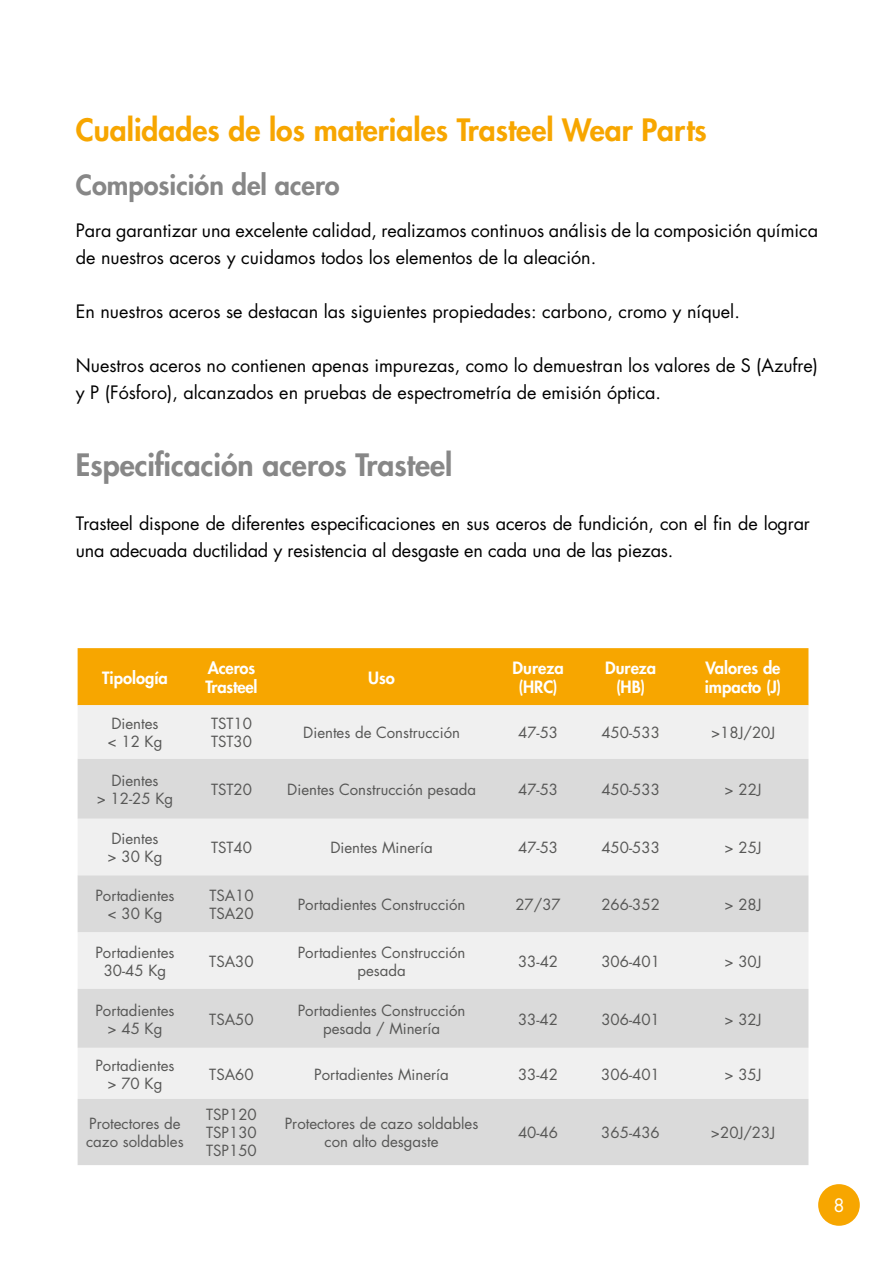
<style>
.page{position:relative;width:893px;height:1263px;background:#fff}
.page>*{position:absolute;margin:0;border:0;box-sizing:border-box;transform-origin:0 0}
.t1{font:800 30px "Futura Std";color:#f7a600}
.t2{font:800 30px "Futura Std";color:#878787}
.t3{font:800 27px "Futura Std";color:#878787}
.t4{font:18px/27px "Futura Std";color:#000}
.t5{font:18px "Futura Std";color:#fff}
.t6{font:800 16.5px/19.5px "Futura Std";color:#fff}
.t7{font:15px/18px "Futura Std";color:#575756;text-align:center}
</style>
<div class="page">
<div style="left:818px;top:1184px;width:42px;height:42px;background:#f7a600;border-radius:50%"></div>
<div style="left:78px;top:648px;width:730px;height:57px;background:#f7a600"></div>
<div style="left:78px;top:705px;width:730px;height:170px;background:#f0f0f0"></div>
<div style="left:78px;top:759px;width:730px;height:60px;background:#dadada"></div>
<svg style="left:78px;top:875px;width:730px;height:290px;fill:#dadada"></svg>
<div style="left:696px;top:654px;width:94px;height:45px;background:#f7a600"></div>
<h1 class="t1" style="left:76px;top:111px;width:633px">Cualidades de los materiales Trasteel Wear Parts</h1>
<h2 class="t3" style="left:76px;top:168px;width:265px">Composición del acero</h2>
<p class="t4" style="left:76px;top:217px;width:744px">Para garantizar una excelente calidad, realizamos continuos análisis de la composición química de nuestros aceros y cuidamos todos los elementos de la aleación.</p>
<p class="t4" style="left:76px;top:298px;width:666px">En nuestros aceros se destacan las siguientes propiedades: carbono, cromo y níquel.</p>
<p class="t4" style="left:76px;top:352px;width:744px">Nuestros aceros no contienen apenas impurezas, como lo demuestran los valores de S (Azufre) y P (Fósforo), alcanzados en pruebas de espectrometría de emisión óptica.</p>
<h1 class="t2" style="left:76px;top:445px;width:378px">Especificación aceros Trasteel</h1>
<p class="t4" style="left:76px;top:510px;width:736px">Trasteel dispone de diferentes especificaciones en sus aceros de fundición, con el fin de lograr una adecuada ductilidad y resistencia al desgaste en cada una de las piezas.</p>
<p class="t6" style="left:102px;top:668px;width:67px">Tipología</p>
<p class="t6" style="left:205px;top:658px;width:54px">Aceros<br>Trasteel</p>
<p class="t6" style="left:368px;top:668px;width:28px">Uso</p>
<p class="t6" style="left:513px;top:658px;width:53px;text-align:center">Dureza (HRC)</p>
<p class="t6" style="left:605px;top:658px;width:53px;text-align:center">Dureza (HB)</p>
<p class="t6" style="left:705px;top:658px;width:78px">Valores de impacto (J)</p>
<p class="t7" style="left:108px;top:715px;width:56px;text-align:left">Dientes &lt; 12 Kg</p>
<p class="t7" style="left:211px;top:715px;width:42px;text-align:left">TST10<br>TST30</p>
<p class="t7" style="left:303px;top:724px;width:158px">Dientes de Construcción</p>
<p class="t7" style="left:518px;top:724px;width:42px">47-53</p>
<p class="t7" style="left:601px;top:724px;width:60px">450-533</p>
<p class="t7" style="left:711px;top:724px;width:66px">&gt;18J/20J</p>
<p class="t7" style="left:97px;top:772px;width:78px">Dientes<br>&gt; 12-25 Kg</p>
<p class="t7" style="left:211px;top:781px;width:42px">TST20</p>
<p class="t7" style="left:287px;top:781px;width:190px">Dientes Construcción pesada</p>
<p class="t7" style="left:518px;top:781px;width:42px">47-53</p>
<p class="t7" style="left:601px;top:781px;width:60px">450-533</p>
<p class="t7" style="left:725px;top:781px;width:39px">&gt; 22J</p>
<p class="t7" style="left:108px;top:830px;width:56px;text-align:left">Dientes &gt; 30 Kg</p>
<p class="t7" style="left:211px;top:839px;width:42px">TST40</p>
<p class="t7" style="left:330px;top:839px;width:104px">Dientes Minería</p>
<p class="t7" style="left:518px;top:839px;width:42px">47-53</p>
<p class="t7" style="left:601px;top:839px;width:60px">450-533</p>
<p class="t7" style="left:725px;top:839px;width:39px">&gt; 25J</p>
<p class="t7" style="left:95px;top:886px;width:81px">Portadientes &lt; 30 Kg</p>
<p class="t7" style="left:209px;top:886px;width:46px;text-align:left">TSA10<br>TSA20</p>
<p class="t7" style="left:298px;top:895px;width:169px">Portadientes Construcción</p>
<p class="t7" style="left:515px;top:895px;width:47px">27/37</p>
<p class="t7" style="left:601px;top:895px;width:60px">266-352</p>
<p class="t7" style="left:724px;top:895px;width:39px">&gt; 28J</p>
<p class="t7" style="left:95px;top:943px;width:81px">Portadientes<br>30-45 Kg</p>
<p class="t7" style="left:209px;top:952px;width:46px">TSA30</p>
<p class="t7" style="left:298px;top:943px;width:169px">Portadientes Construcción pesada</p>
<p class="t7" style="left:518px;top:952px;width:42px">33-42</p>
<p class="t7" style="left:601px;top:952px;width:60px">306-401</p>
<p class="t7" style="left:724px;top:952px;width:39px">&gt; 30J</p>
<p class="t7" style="left:95px;top:1001px;width:81px">Portadientes &gt; 45 Kg</p>
<p class="t7" style="left:209px;top:1010px;width:46px">TSA50</p>
<p class="t7" style="left:298px;top:1001px;width:169px">Portadientes Construcción pesada / Minería</p>
<p class="t7" style="left:518px;top:1010px;width:42px">33-42</p>
<p class="t7" style="left:601px;top:1010px;width:60px">306-401</p>
<p class="t7" style="left:724px;top:1010px;width:39px">&gt; 32J</p>
<p class="t7" style="left:95px;top:1056px;width:81px">Portadientes &gt; 70 Kg</p>
<p class="t7" style="left:209px;top:1065px;width:46px">TSA60</p>
<p class="t7" style="left:314px;top:1065px;width:136px">Portadientes Minería</p>
<p class="t7" style="left:518px;top:1065px;width:42px">33-42</p>
<p class="t7" style="left:601px;top:1065px;width:60px">306-401</p>
<p class="t7" style="left:724px;top:1065px;width:39px">&gt; 35J</p>
<p class="t7" style="left:86px;top:1115px;width:99px;text-align:left">Protectores de cazo soldables</p>
<p class="t7" style="left:206px;top:1106px;width:52px;text-align:justify">TSP120<br>TSP130<br>TSP150</p>
<p class="t7" style="left:285px;top:1115px;width:195px">Protectores de cazo soldables con alto desgaste</p>
<p class="t7" style="left:518px;top:1124px;width:42px">40-46</p>
<p class="t7" style="left:601px;top:1124px;width:60px">365-436</p>
<p class="t7" style="left:711px;top:1124px;width:66px">&gt;20J/23J</p>
<p class="t5" style="left:833px;top:1194px;width:13px">8</p>
</div>
